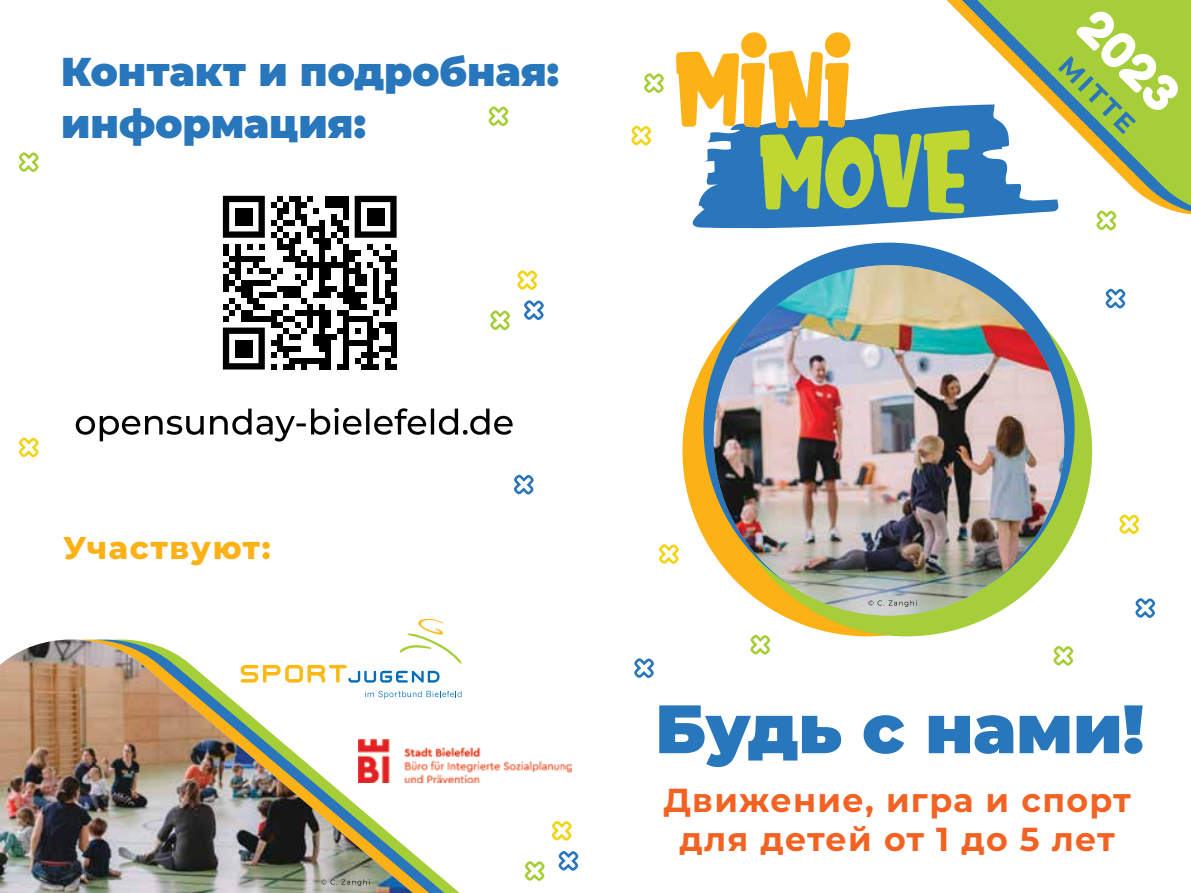
<style>
.page{position:relative;width:1191px;height:893px;background:#fff}
.page>*{position:absolute;margin:0;border:0;box-sizing:border-box;transform-origin:0 0}
.t1{font:900 68.25px "Montserrat";color:#2876bc}
.t2{font:900 40.25px/52.5px "Montserrat";color:#2876bc}
.t3{font:700 33.25px/39.9px "Montserrat";letter-spacing:.04em;color:#f26323;text-align:center}
.t4{font:800 31.5px "Montserrat";letter-spacing:.05em;color:#fcb116}
</style>
<div class="page">
<div style="left:682px;top:265px;width:371px;height:371px;background:#fcb116;border-radius:50%"></div>
<div style="left:721px;top:265px;width:371px;height:371px;background:#a6ce3a;border-radius:50%"></div>
<div style="left:703px;top:243px;width:371px;height:371px;background:#2976bc;border-radius:50%"></div>
<img style="left:714px;top:265px;width:350px;height:351px;border-radius:175px">
<svg style="left:631px;top:125px;width:20px;height:21px"></svg>
<svg style="left:644px;top:73px;width:20px;height:20px"></svg>
<svg style="left:962px;top:0;width:229px;height:212px"></svg>
<svg style="left:413px;top:690px;width:17px;height:203px"></svg>
<img style="left:0;top:639px;width:413px;height:254px">
<svg style="left:1119px;top:514px;width:21px;height:21px"></svg>
<svg style="left:1135px;top:598px;width:21px;height:20px"></svg>
<svg style="left:1053px;top:645px;width:21px;height:21px"></svg>
<svg style="left:1094px;top:209px;width:24px;height:22px"></svg>
<svg style="left:750px;top:634px;width:21px;height:21px"></svg>
<svg style="left:1105px;top:288px;width:21px;height:21px"></svg>
<svg style="left:634px;top:658px;width:20px;height:20px"></svg>
<svg style="left:659px;top:544px;width:20px;height:20px"></svg>
<svg style="left:514px;top:474px;width:20px;height:21px"></svg>
<svg style="left:488px;top:106px;width:21px;height:21px"></svg>
<svg style="left:18px;top:437px;width:21px;height:21px"></svg>
<svg style="left:18px;top:152px;width:21px;height:20px"></svg>
<svg style="left:552px;top:821px;width:20px;height:20px"></svg>
<svg style="left:558px;top:851px;width:21px;height:20px"></svg>
<svg style="left:524px;top:861px;width:21px;height:20px"></svg>
<svg style="left:517px;top:270px;width:21px;height:20px"></svg>
<svg style="left:524px;top:300px;width:20px;height:21px"></svg>
<svg style="left:490px;top:310px;width:20px;height:21px"></svg>
<svg style="left:76px;top:408px;width:436px;height:33px"></svg>
<svg style="left:223px;top:196px;width:173px;height:173px"></svg>
<div style="left:235px;top:208px;width:18px;height:18px;background:#000"></div>
<div style="left:367px;top:208px;width:17px;height:18px;background:#000"></div>
<div style="left:235px;top:340px;width:18px;height:17px;background:#000"></div>
<svg style="left:692px;top:104px;width:366px;height:124px;fill:#307abc"></svg>
<svg style="left:676px;top:32px;width:293px;height:181px"></svg>
<svg style="left:868px;top:600px;width:48px;height:7px"></svg>
<svg style="left:321px;top:879px;width:48px;height:7px"></svg>
<svg style="left:365px;top:691px;width:96px;height:8px"></svg>
<svg style="left:241px;top:619px;width:220px;height:64px"></svg>
<svg style="left:1058px;top:11px;width:120px;height:123px"></svg>
<img style="left:358px;top:739px;width:213px;height:43px">
<p class="t2" style="left:61px;top:44px;width:499px">Контакт и подробная: информация:</p>
<p class="t4" style="left:63px;top:527px;width:209px">Участвуют:</p>
<h1 class="t1" style="left:655px;top:683px;width:490px">Будь с нами!</h1>
<p class="t3" style="left:663px;top:779px;width:469px">Движение, игра и спорт для детей от 1 до 5 лет</p>
</div>
